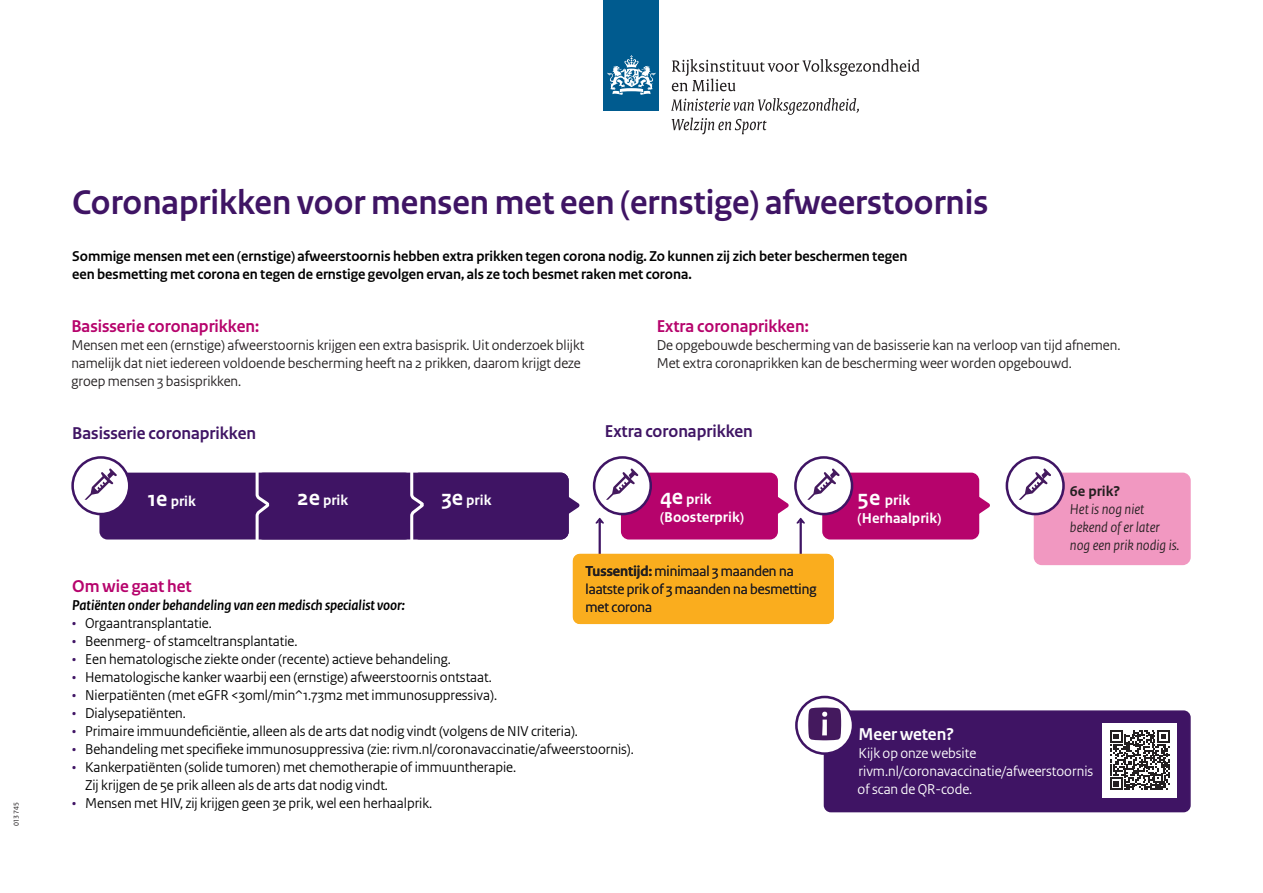
<style>
.page{position:relative;width:1263px;height:893px;background:#fff}
.page>*{position:absolute;margin:0;border:0;box-sizing:border-box;transform-origin:0 0}
.RIVM_H1_Kop_Infograp{font:700 36px "Rijksoverheid Sans Heading";color:#3f1464}
.RIVM_H2_Subkop_Infog{font:700 18px "Rijksoverheid Sans Heading";color:#b6036c}
.RIVM_H2_Subkop_Infog-2{font:700 18px "Rijksoverheid Sans Heading";color:#3f1464}
.RIVM_H2_Subkop_Infog-3{font:700 18px "Rijksoverheid Sans Heading";color:#fff}
.t1{font:15px/18px "Rijksoverheid Sans Heading";color:#000}
.RIVM_P_Basis_tekst_I{font:15px/18px "Rijksoverheid Sans Heading";color:#231f20}
.RIVM_Intro_tekst{font:700 15px/18px "Rijksoverheid Sans Heading";color:#000}
.RIVM_P_Basis_tekst_I-2{font:15px/18px "Rijksoverheid Sans Heading";color:#fff}
.RIVM_P_Basis_tekst_I-3{font:700 15px/18px "Rijksoverheid Sans Text";color:#fff}
.RIVM_P_Basis_tekst_I-4{font:italic 700 15px "Rijksoverheid Sans Heading";color:#000}
.RIVM_P_Basis_tekst_I-5{font:italic 15px/18px "Rijksoverheid Sans Heading";color:#231f20}
.RIVM_P_Basis_tekst_I-6{font:700 15px "Rijksoverheid Sans Text";color:#231f20}
.t2{font:7.5px "Rijksoverheid Sans Text";letter-spacing:.05em;color:#231f20}
.s1{font-size:22.5px}
.s2{font-weight:700}
.s3{color:#3f1464}
</style>
<div class="page">
<hr style="left:599px;top:522px;width:2px;height:57px;background:#3f1464">
<svg style="left:596px;top:518px;width:8px;height:6px"></svg>
<hr style="left:799px;top:522px;width:3px;height:57px;background:#3f1464">
<svg style="left:796px;top:518px;width:9px;height:6px"></svg>
<div style="left:100px;top:473px;width:468px;height:66px;background:#3f1464;border-radius:7px"></div>
<div style="left:99px;top:473px;width:470px;height:66px;border:2px solid #3f1464;border-radius:7px"></div>
<div style="left:256px;top:473px;width:157px;height:66px;border:2px solid #3f1464;border-radius:7px"></div>
<div style="left:413px;top:473px;width:155px;height:66px;background:#3f1464;border-radius:7px"></div>
<div style="left:412px;top:473px;width:157px;height:66px;border:2px solid #3f1464;border-radius:7px"></div>
<div style="left:622px;top:473px;width:155px;height:66px;background:#b6036c;border-radius:7px"></div>
<div style="left:621px;top:473px;width:157px;height:66px;border:2px solid #b6036c;border-radius:7px"></div>
<div style="left:823px;top:473px;width:155px;height:66px;background:#b6036c;border-radius:7px"></div>
<div style="left:822px;top:473px;width:157px;height:66px;border:2px solid #b6036c;border-radius:7px"></div>
<div style="left:1034px;top:473px;width:156px;height:91px;background:#f198c1;border-radius:7px"></div>
<div style="left:1034px;top:473px;width:157px;height:92px;border:2px solid #f198c1;border-radius:7px"></div>
<svg style="left:566px;top:488px;width:14px;height:32px"></svg>
<svg style="left:775px;top:488px;width:14px;height:32px"></svg>
<svg style="left:976px;top:488px;width:14px;height:32px"></svg>
<svg style="left:408px;top:472px;width:19px;height:68px"></svg>
<svg style="left:254px;top:472px;width:18px;height:68px"></svg>
<div style="left:824px;top:711px;width:366px;height:101px;background:#3f1464;border-radius:6px"></div>
<div style="left:824px;top:710px;width:367px;height:102px;border:2px solid #3f1464;border-radius:6px"></div>
<div style="left:574px;top:555px;width:259px;height:68px;background:#faad1e;border-radius:6px"></div>
<div style="left:573px;top:554px;width:261px;height:70px;border:2px solid #faad1e;border-radius:6px"></div>
<div style="left:1102px;top:723px;width:75px;height:74px;background:#fff"></div>
<svg style="left:1110px;top:730px;width:60px;height:60px"></svg>
<div style="left:604px;top:0;width:55px;height:111px;background:#005b8f"></div>
<svg style="left:607px;top:55px;width:48px;height:40px"></svg>
<svg style="left:672px;top:59px;width:247px;height:32px"></svg>
<svg style="left:671px;top:98px;width:188px;height:36px"></svg>
<div style="left:73px;top:457px;width:56px;height:57px;background:#fff;border-radius:50%"></div>
<svg style="left:84px;top:468px;width:33px;height:32px"></svg>
<div style="left:71px;top:456px;width:60px;height:59px;border:3px solid #3f1464;border-radius:50%"></div>
<div style="left:594px;top:457px;width:57px;height:57px;background:#fff;border-radius:50%"></div>
<svg style="left:606px;top:468px;width:33px;height:32px"></svg>
<div style="left:593px;top:456px;width:59px;height:59px;border:3px solid #3f1464;border-radius:50%"></div>
<div style="left:795px;top:457px;width:57px;height:57px;background:#fff;border-radius:50%"></div>
<svg style="left:807px;top:468px;width:33px;height:32px"></svg>
<div style="left:794px;top:456px;width:59px;height:59px;border:3px solid #3f1464;border-radius:50%"></div>
<div style="left:1007px;top:457px;width:56px;height:57px;background:#fff;border-radius:50%"></div>
<svg style="left:1019px;top:468px;width:32px;height:32px"></svg>
<div style="left:1005px;top:456px;width:60px;height:59px;border:3px solid #3f1464;border-radius:50%"></div>
<svg style="left:796px;top:697px;width:57px;height:57px"></svg>
<svg style="left:808px;top:707px;width:33px;height:33px"></svg>
<div style="left:795px;top:696px;width:59px;height:59px;border:3px solid #3f1464;border-radius:50%"></div>
<p class="t2" style="left:12px;top:826px;width:26px;rotate:-90deg">013745</p>
<h1 class="RIVM_H1_Kop_Infograp" style="left:72px;top:182px;width:917px">Coronaprikken voor mensen met een (ernstige) afweerstoornis</h1>
<p class="RIVM_Intro_tekst" style="left:72px;top:247px;width:837px">Sommige mensen met een (ernstige) afweerstoornis hebben extra prikken tegen corona nodig. Zo kunnen zij zich beter beschermen tegen een besmetting met corona en tegen de ernstige gevolgen ervan, als ze toch besmet raken met corona.</p>
<h2 class="RIVM_H2_Subkop_Infog" style="left:71px;top:316px;width:189px">Basisserie coronaprikken:</h2>
<p class="RIVM_P_Basis_tekst_I" style="left:71px;top:336px;width:515px">Mensen met een (ernstige) afweerstoornis krijgen een extra basisprik. Uit onderzoek blijkt namelijk dat niet iedereen voldoende bescherming heeft na 2 prikken, daarom krijgt deze groep mensen 3 basisprikken.</p>
<h2 class="RIVM_H2_Subkop_Infog" style="left:657px;top:316px;width:154px">Extra coronaprikken:</h2>
<p class="RIVM_P_Basis_tekst_I" style="left:657px;top:336px;width:465px">De opgebouwde bescherming van de basisserie kan na verloop van tijd afnemen.<br>Met extra coronaprikken kan de bescherming weer worden opgebouwd.</p>
<h2 class="RIVM_H2_Subkop_Infog-2" style="left:72px;top:423px;width:185px">Basisserie coronaprikken</h2>
<p class="RIVM_P_Basis_tekst_I-3" style="left:148px;top:493px;width:50px"><span class="s1">1e</span> prik</p>
<p class="RIVM_P_Basis_tekst_I-3" style="left:297px;top:492px;width:53px"><span class="s1">2e</span> prik</p>
<p class="RIVM_P_Basis_tekst_I-3" style="left:441px;top:492px;width:52px"><span class="s1">3e</span> prik</p>
<h2 class="RIVM_H2_Subkop_Infog-2" style="left:605px;top:421px;width:149px">Extra coronaprikken</h2>
<p class="RIVM_P_Basis_tekst_I-3" style="left:660px;top:491px;width:86px"><span class="s1">4e</span> prik (Boosterprik)</p>
<p class="RIVM_P_Basis_tekst_I-3" style="left:857px;top:491px;width:85px"><span class="s1">5e</span> prik (Herhaalprik)</p>
<p class="RIVM_P_Basis_tekst_I-6" style="left:1070px;top:483px;width:52px">6e prik?</p>
<p class="RIVM_P_Basis_tekst_I-5" style="left:1070px;top:501px;width:111px">Het is nog niet bekend of er later nog een prik nodig is.</p>
<p class="RIVM_P_Basis_tekst_I" style="left:586px;top:563px;width:232px"><span class="s2">Tussentijd:</span> minimaal 3 maanden na laatste prik of 3 maanden na besmetting met corona</p>
<h2 class="RIVM_H2_Subkop_Infog" style="left:72px;top:576px;width:121px">Om wie gaat het</h2>
<p class="RIVM_P_Basis_tekst_I-4" style="left:72px;top:597px;width:334px">Patiënten onder behandeling van een medisch specialist voor:</p>
<p class="t1" style="left:72px;top:615px;width:141px"><span class="s3">•</span> Orgaantransplantatie.</p>
<p class="t1" style="left:72px;top:633px;width:227px"><span class="s3">•</span> Beenmerg- of stamceltransplantatie.</p>
<p class="t1" style="left:72px;top:651px;width:380px"><span class="s3">•</span> Een hematologische ziekte onder (recente) actieve behandeling.</p>
<p class="t1" style="left:72px;top:669px;width:421px"><span class="s3">•</span> Hematologische kanker waarbij een (ernstige) afweerstoornis ontstaat.</p>
<p class="t1" style="left:72px;top:687px;width:426px"><span class="s3">•</span> Nierpatiënten (met eGFR &lt;30ml/min^1.73m2 met immunosuppressiva).</p>
<p class="t1" style="left:72px;top:705px;width:115px"><span class="s3">•</span> Dialysepatiënten.</p>
<p class="t1" style="left:72px;top:723px;width:507px"><span class="s3">•</span> Primaire immuundeficiëntie, alleen als de arts dat nodig vindt (volgens de NIV criteria).</p>
<p class="t1" style="left:72px;top:741px;width:563px"><span class="s3">•</span> Behandeling met specifieke immunosuppressiva (zie: rivm.nl/coronavaccinatie/afweerstoornis).</p>
<p class="t1" style="left:85px;top:759px;width:433px;text-indent:-13px"><span class="s3">•</span> Kankerpatiënten (solide tumoren) met chemotherapie of immuuntherapie.<br>Zij krijgen de 5e prik alleen als de arts dat nodig vindt.</p>
<p class="t1" style="left:72px;top:795px;width:361px"><span class="s3">•</span> Mensen met HIV, zij krijgen geen 3e prik, wel een herhaalprik.</p>
<p class="RIVM_P_Basis_tekst_I" style="left:789px;top:581px;width:11px">t</p>
<h2 class="RIVM_H2_Subkop_Infog-3" style="left:858px;top:724px;width:97px">Meer weten?</h2>
<p class="RIVM_P_Basis_tekst_I-2" style="left:858px;top:744px;width:237px">Kijk op onze website rivm.nl/coronavaccinatie/afweerstoornis of scan de QR-code.</p>
</div>
